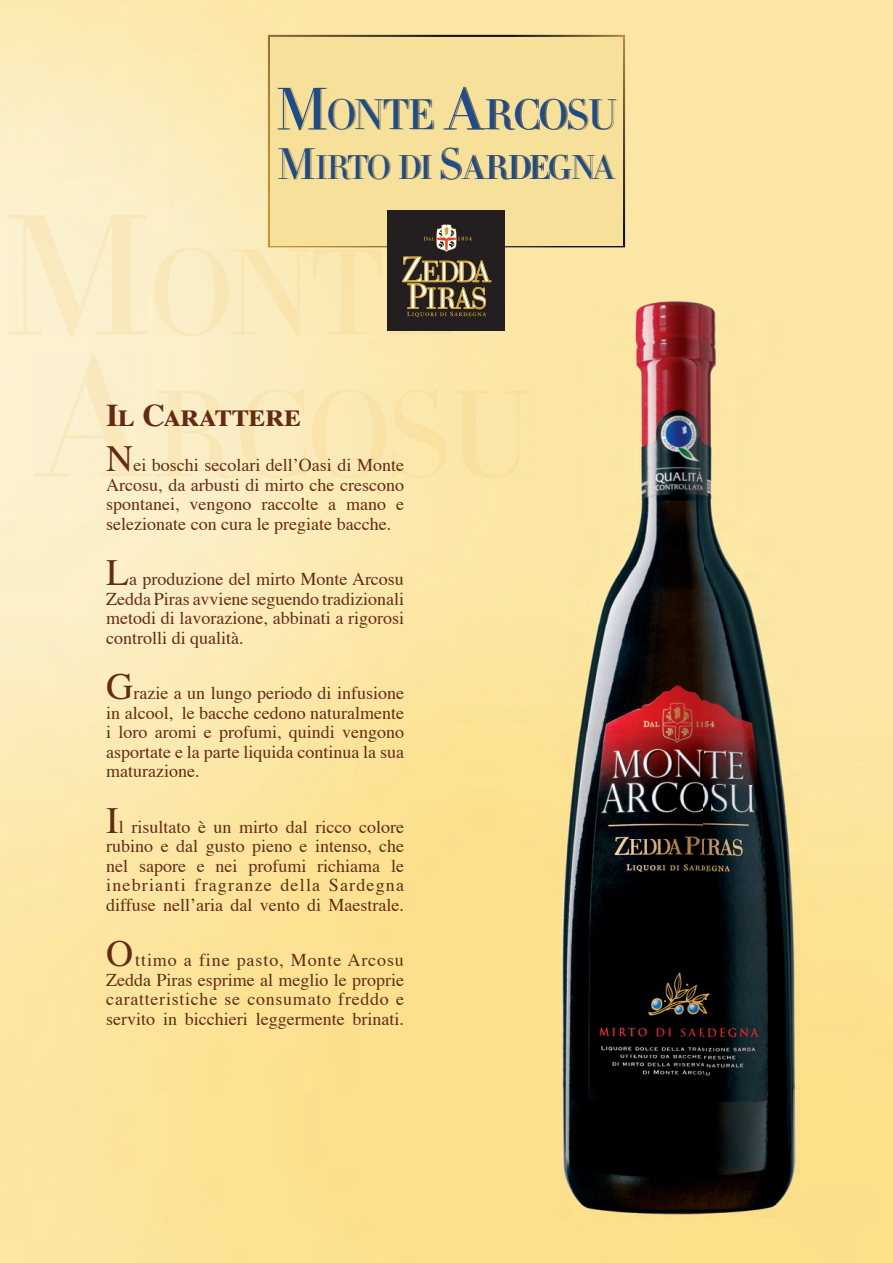
<style>
.page{position:relative;width:893px;height:1263px;background:#fff}
.page>*{position:absolute;margin:0;border:0;box-sizing:border-box;transform-origin:0 0}
.t1{font:45px "Baron Didot Text";color:#1b4c8c}
.t2{font:36px "Baron Didot Text";letter-spacing:-.015em;color:#1b4c8c}
.t3{font:31.5px "Times Bold SC";letter-spacing:-.02em;color:#642a16}
.t4{font:18px/19.5px "Times";color:#642a16;text-align:justify}
.s1{font-size:63px}
.s2{font-size:46.5px}
.s3{font-family:"Times Roman SC";font-size:37.5px}
</style>
<div class="page">
<img style="left:0;top:0;width:893px;height:1263px">
<img style="left:9px;top:215px;width:138px;height:121px">
<img style="left:154px;top:247px;width:299px;height:89px">
<img style="left:35px;top:354px;width:117px;height:122px">
<img style="left:156px;top:389px;width:374px;height:89px">
<svg style="left:268px;top:35px;width:357px;height:212px;background:#7d6639"></svg>
<div style="left:270px;top:37px;width:353px;height:208px;background:#f7e099"></div>
<div style="left:388px;top:210px;width:117px;height:120px;background:#231f20"></div>
<svg style="left:402px;top:224px;width:89px;height:93px"></svg>
<svg style="left:279px;top:88px;width:155px;height:42px"></svg>
<svg style="left:445px;top:87px;width:173px;height:43px"></svg>
<svg style="left:280px;top:148px;width:152px;height:31px"></svg>
<svg style="left:443px;top:148px;width:174px;height:32px"></svg>
<img style="left:560px;top:300px;width:240px;height:917px">
<h1 class="t1" style="left:276px;top:98px;width:342px"><span class="s1">M</span>ONTE <span class="s1">A</span>RCOSU</h1>
<h2 class="t2" style="left:278px;top:154px;width:339px"><span class="s2">M</span>IRTO DI <span class="s2">S</span>ARDEGNA</h2>
<h3 class="t3" style="left:106px;top:404px;width:197px">Il Carattere</h3>
<p class="t4" style="left:106px;top:457px;width:299px"><span class="s3">N</span>ei boschi secolari dell’Oasi di Monte Arcosu, da arbusti di mirto che crescono spontanei, vengono raccolte a mano e selezionate con cura le pregiate bacche.</p>
<p class="t4" style="left:106px;top:571px;width:299px"><span class="s3">L</span>a produzione del mirto Monte Arcosu Zedda Piras avviene seguendo tradizionali metodi di lavorazione, abbinati a rigorosi controlli di qualità.</p>
<p class="t4" style="left:106px;top:685px;width:299px"><span class="s3">G</span>razie a un lungo periodo di infusione in alcool, le bacche cedono naturalmente i loro aromi e profumi, quindi vengono asportate e la parte liquida continua la sua maturazione.</p>
<p class="t4" style="left:106px;top:818px;width:299px"><span class="s3">I</span>l risultato è un mirto dal ricco colore rubino e dal gusto pieno e intenso, che nel sapore e nei profumi richiama le inebrianti fragranze della Sardegna diffuse nell’aria dal vento di Maestrale.</p>
<p class="t4" style="left:106px;top:952px;width:299px"><span class="s3">O</span>ttimo a fine pasto, Monte Arcosu Zedda Piras esprime al meglio le proprie caratteristiche se consumato freddo e servito in bicchieri leggermente brinati.</p>
</div>
